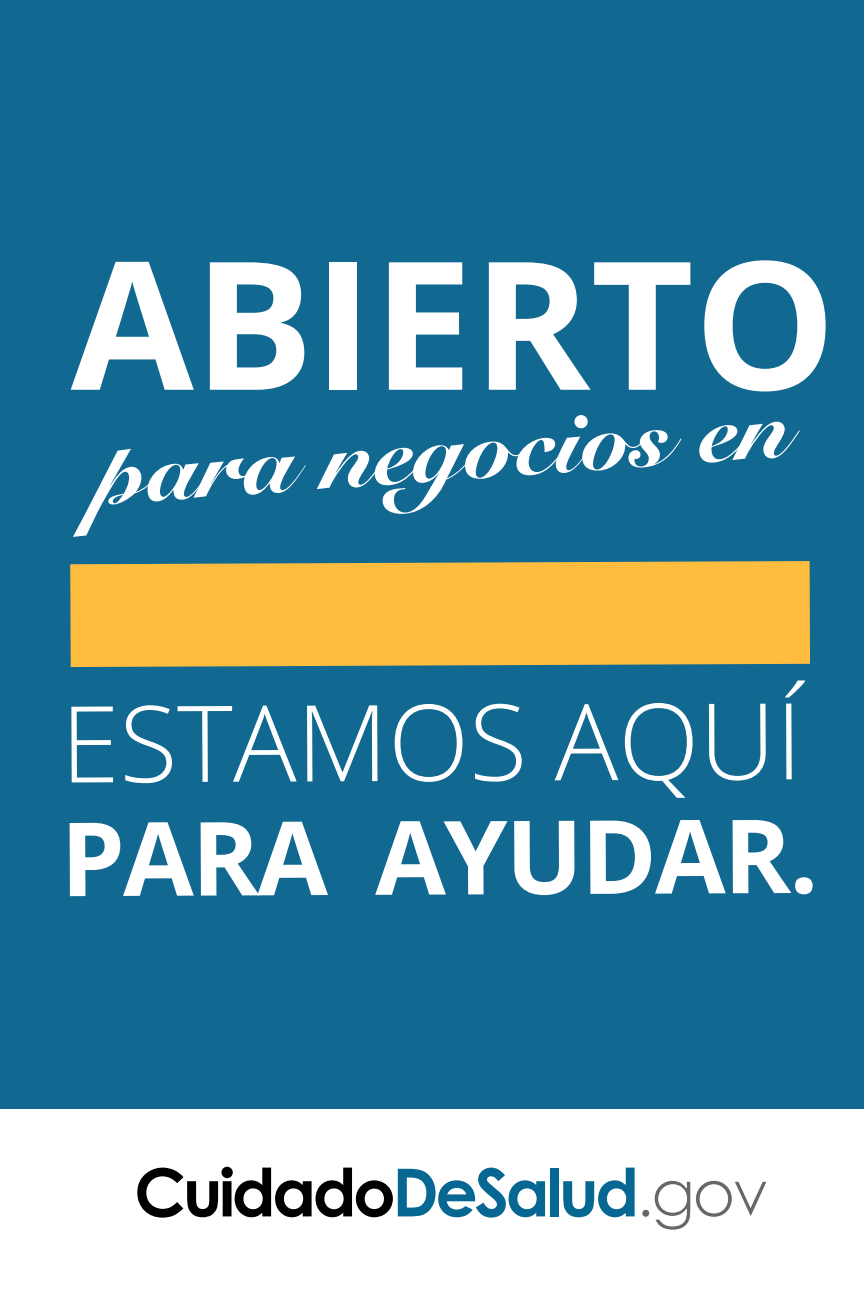
<style>
.page{position:relative;width:864px;height:1296px;background:#fff}
.page>*{position:absolute;margin:0;border:0;box-sizing:border-box;transform-origin:0 0}
.t1{font:700 178.5px "Open Sans";color:#fff}
.t2{font:300 106.1px "Open Sans";letter-spacing:-.005em;color:#fff}
.t3{font:700 102.5px "Open Sans";letter-spacing:-.02em;color:#fff}
.t4{font:94.7px "Snell Roundhand LT Std Blk Scr";color:#fff}
.t5{font:700 66.35px "Century Gothic";letter-spacing:-.05em;color:#000}
.s1{color:#056792}
.s2{font-weight:400;color:#666767}
</style>
<div class="page">
<div style="left:0;top:0;width:864px;height:1109px;background:#116891"></div>
<div style="left:70px;top:561px;width:740px;height:106px;background:#ffbd40"></div>
<h1 class="t1" style="left:71px;top:199px;width:767px">ABIERTO</h1>
<h3 class="t4" style="left:91px;top:416px;width:696px;rotate:-4deg">para negocios en</h3>
<h2 class="t2" style="left:61px;top:670px;width:743px">ESTAMOS AQUÍ</h2>
<h3 class="t3" style="left:61px;top:785px;width:760px">PARA AYUDAR.</h3>
<p class="t5" style="left:134px;top:1151px;width:636px">Cuidado<span class="s1">DeSalud</span><span class="s2">.gov</span></p>
</div>
